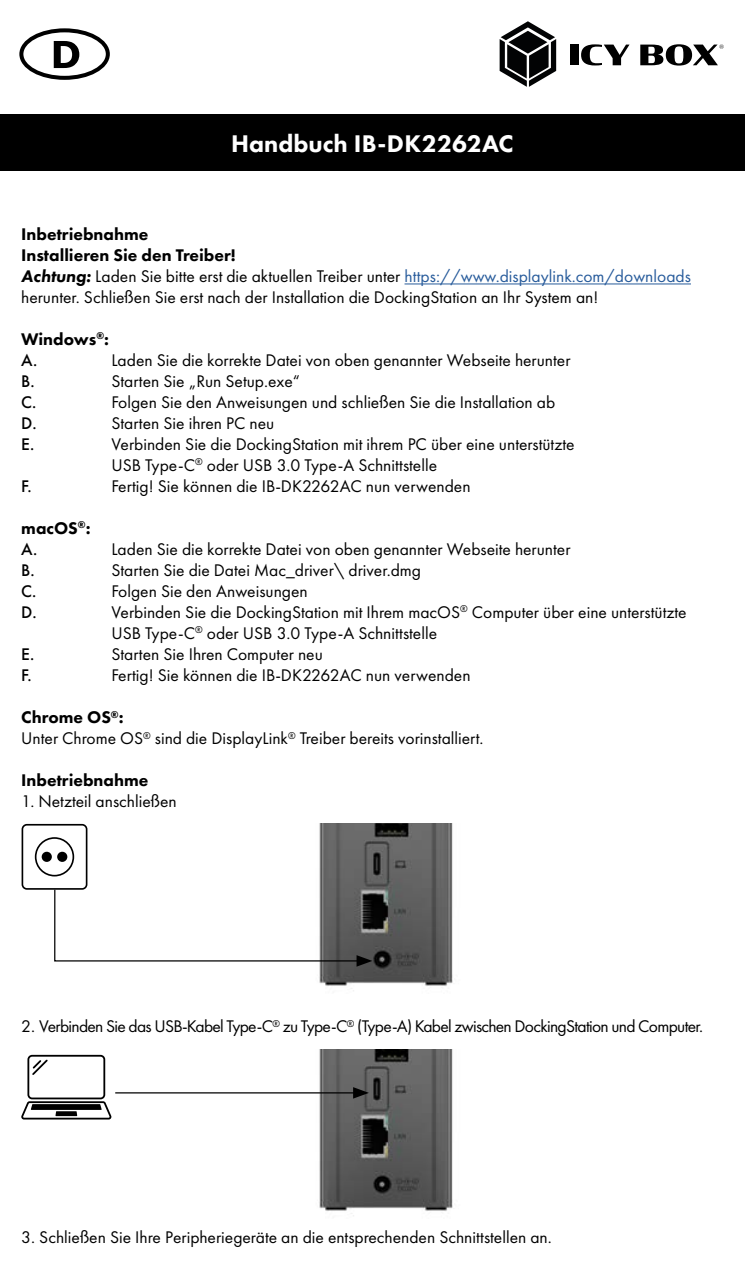
<style>
.page{position:relative;width:745px;height:1276px;background:#fff}
.page>*{position:absolute;margin:0;border:0;box-sizing:border-box;transform-origin:0 0}
.t1{font:800 25px "Futura PT";color:#fff}
.t2{font:17.5px/21px "Futura PT";color:#000}
.t3{font:17.5px "Futura PT";letter-spacing:-.04em;color:#000}
.t4{font:800 17.5px/21px "Futura PT";color:#000}
.t5{font:500 17.5px "Futura PT";color:#000}
.s1{font-weight:800}
.s2{font-weight:800;font-style:italic}
.s3{color:#275b9b}
.s4{font-weight:500}
</style>
<div class="page">
<div style="left:0;top:115px;width:744px;height:56px;background:#000"></div>
<div style="left:569px;top:45px;width:9px;height:20px;background:#000"></div>
<svg style="left:581px;top:44px;width:48px;height:21px"></svg>
<svg style="left:640px;top:44px;width:83px;height:22px"></svg>
<svg style="left:499px;top:21px;width:57px;height:66px"></svg>
<img style="left:309px;top:1049px;width:144px;height:167px">
<hr style="left:404px;top:283px;width:286px;height:1px;background:#275b9b">
<img style="left:319px;top:824px;width:134px;height:167px">
<svg style="left:21px;top:1101px;width:91px;height:19px"></svg>
<div style="left:27px;top:1055px;width:78px;height:44px;border:2px solid #000;border-radius:4px"></div>
<svg style="left:32px;top:1059px;width:16px;height:16px"></svg>
<svg style="left:21px;top:823px;width:351px;height:143px"></svg>
<hr style="left:115px;top:1092px;width:242px;height:1px;background:#000">
<svg style="left:353px;top:1087px;width:16px;height:11px"></svg>
<div style="left:19px;top:28px;width:91px;height:52px;border:4px solid #000;border-radius:50%"></div>
<svg style="left:54px;top:41px;width:25px;height:27px"></svg>
<h1 class="t1" style="left:231px;top:128px;width:284px">Handbuch IB-DK2262AC</h1>
<p class="t2" style="left:21px;top:224px;width:670px"><span class="s1">Inbetriebnahme<br>Installieren Sie den Treiber!<br></span><span class="s2">Achtung:</span> Laden Sie bitte erst die aktuellen Treiber unter <span class="s3">https://www.displaylink.com/downloads </span>herunter. Schließen Sie erst nach der Installation die DockingStation an Ihr System an!</p>
<p class="t4" style="left:21px;top:329px;width:89px">Windows<sup>®</sup>:<br><span class="s4">A.</span></p>
<p class="t2" style="left:111px;top:350px;width:460px">Laden Sie die korrekte Datei von oben genannter Webseite herunter</p>
<p class="t5" style="left:21px;top:371px;width:15px">B.</p>
<p class="t2" style="left:111px;top:371px;width:190px">Starten Sie „Run Setup.exe“</p>
<p class="t5" style="left:21px;top:392px;width:17px">C.</p>
<p class="t2" style="left:111px;top:392px;width:445px">Folgen Sie den Anweisungen und schließen Sie die Installation ab</p>
<p class="t5" style="left:21px;top:413px;width:17px">D.</p>
<p class="t2" style="left:111px;top:413px;width:164px">Starten Sie ihren PC neu</p>
<p class="t5" style="left:21px;top:434px;width:14px">E.</p>
<p class="t2" style="left:111px;top:434px;width:464px">Verbinden Sie die DockingStation mit ihrem PC über eine unterstützte<br>USB Type-C<sup>®</sup> oder USB 3.0 Type-A Schnittstelle</p>
<p class="t5" style="left:21px;top:476px;width:12px">F.</p>
<p class="t2" style="left:111px;top:476px;width:360px">Fertig! Sie können die IB-DK2262AC nun verwenden</p>
<p class="t4" style="left:21px;top:518px;width:71px">macOS<sup>®</sup>:<br><span class="s4">A.</span></p>
<p class="t2" style="left:111px;top:539px;width:460px">Laden Sie die korrekte Datei von oben genannter Webseite herunter</p>
<p class="t5" style="left:21px;top:560px;width:15px">B.</p>
<p class="t2" style="left:111px;top:560px;width:311px">Starten Sie die Datei Mac_driver\ driver.dmg</p>
<p class="t5" style="left:21px;top:581px;width:17px">C.</p>
<p class="t2" style="left:111px;top:581px;width:198px">Folgen Sie den Anweisungen</p>
<p class="t5" style="left:21px;top:602px;width:17px">D.</p>
<p class="t2" style="left:111px;top:602px;width:576px">Verbinden Sie die DockingStation mit Ihrem macOS<sup>®</sup> Computer über eine unterstützte<br>USB Type-C<sup>®</sup> oder USB 3.0 Type-A Schnittstelle</p>
<p class="t5" style="left:21px;top:644px;width:14px">E.</p>
<p class="t2" style="left:111px;top:644px;width:213px">Starten Sie Ihren Computer neu</p>
<p class="t5" style="left:21px;top:665px;width:12px">F.</p>
<p class="t2" style="left:111px;top:665px;width:360px">Fertig! Sie können die IB-DK2262AC nun verwenden</p>
<p class="t2" style="left:21px;top:707px;width:463px"><span class="s1">Chrome OS</span><sup>®</sup><span class="s1">:<br></span>Unter Chrome OS<sup>®</sup> sind die DisplayLink<sup>®</sup> Treiber bereits vorinstalliert.</p>
<p class="t4" style="left:21px;top:770px;width:128px">Inbetriebnahme</p>
<p class="t2" style="left:21px;top:791px;width:157px">1. Netzteil anschließen</p>
<p class="t3" style="left:21px;top:1016px;width:682px">2. Verbinden Sie das USB-Kabel Type-C<sup>®</sup> zu Type-C<sup>®</sup> (Type-A) Kabel zwischen DockingStation und Computer.</p>
<p class="t2" style="left:21px;top:1226px;width:531px">3. Schließen Sie Ihre Peripheriegeräte an die entsprechenden Schnittstellen an.</p>
</div>
